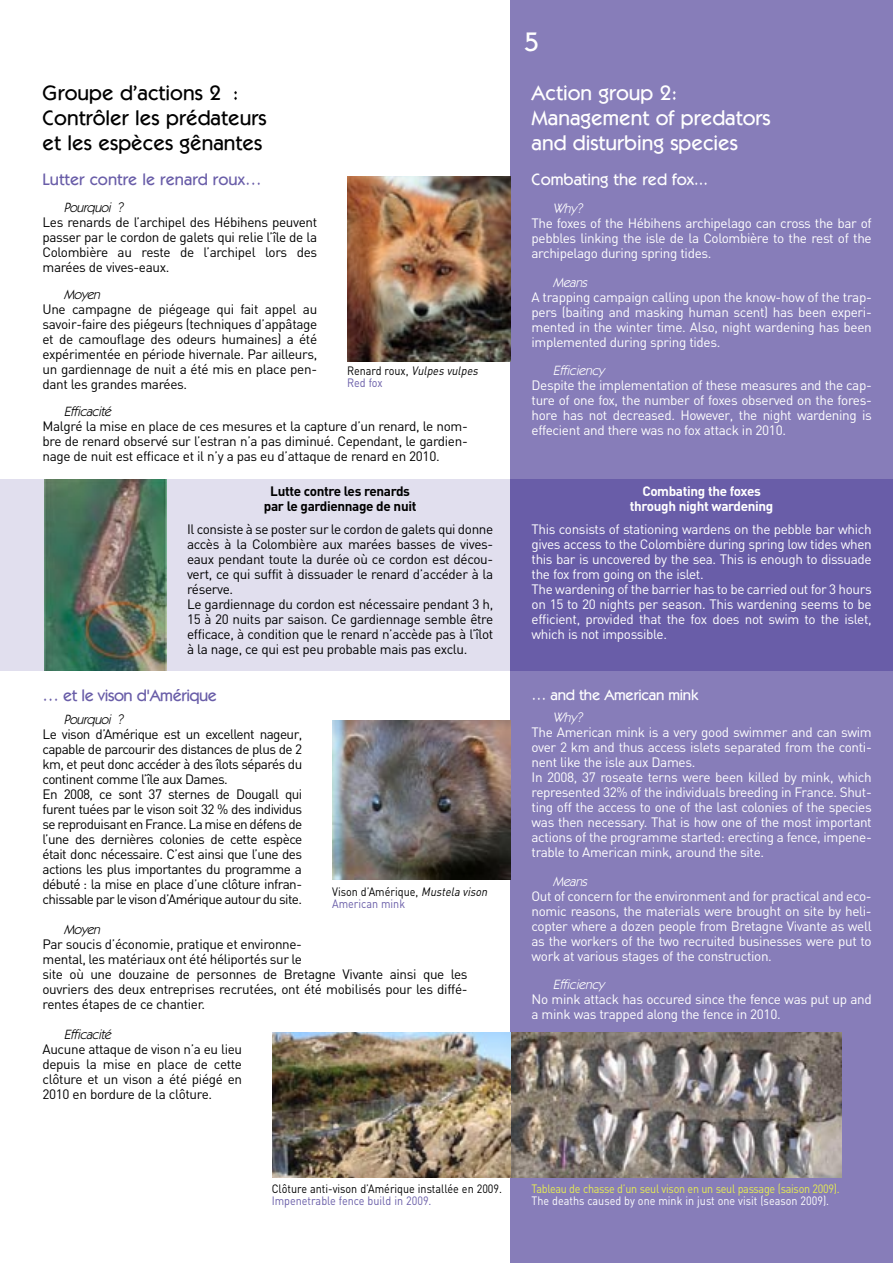
<style>
.page{position:relative;width:893px;height:1263px;background:#fff}
.page>*{position:absolute;margin:0;border:0;box-sizing:border-box;transform-origin:0 0}
.t1{font:500 27px "Itc Kabel";color:#fff}
.t2{font:500 21px/25.2px "Itc Kabel";color:#000}
.t3{font:500 21px/25.2px "Itc Kabel";color:#fff}
.t4{font:500 16.5px "Itc Kabel";color:#695da8}
.t5{font:500 16.5px "Itc Kabel";color:#fff}
.t6{font:500 16.5px "Itc Kabel";letter-spacing:-.03em;color:#695da8}
.t7{font:500 15px "Itc Kabel";letter-spacing:-.015em;color:#fff}
.t8{font:13.5px/15px "DIN";letter-spacing:-.025em;color:#000;text-align:justify}
.t9{font:13.5px/15px "DIN";letter-spacing:-.025em;color:#fff;text-align:justify}
.t10{font:italic 13.5px "Itc Kabel";letter-spacing:-.025em;color:#000}
.t11{font:700 13.5px/15px "DIN";letter-spacing:-.025em;color:#000;text-align:center}
.t12{font:italic 13.5px "Itc Kabel";letter-spacing:-.015em;color:#fff}
.t13{font:700 13.5px/15px "DIN";letter-spacing:-.025em;color:#fff;text-align:center}
.t14{font:12px/12px "DIN";color:#000;scale:.9 1}
.t15{font:12px "DIN";letter-spacing:-.025em;color:#e7ee50;scale:.9 1}
.t16{font:12px "DIN";color:#fff;scale:.9 1}
.t17{font:italic 12px/12px "DIN";color:#000;scale:.9 1}
.t18{font:12px "DIN";color:#695da8;scale:.9 1}
.s1{font-style:normal}
.s2{font-style:normal;color:#695da8}
.s3{font-style:italic}
.s4{color:#695da8}
</style>
<div class="page">
<div style="left:510px;top:0;width:383px;height:1263px;background:#877db9"></div>
<img style="left:347px;top:176px;width:163px;height:186px">
<img style="left:510px;top:1032px;width:331px;height:146px">
<img style="left:332px;top:721px;width:178px;height:159px">
<img style="left:272px;top:1032px;width:238px;height:146px">
<div style="left:0;top:479px;width:510px;height:191px;background:#e1dfee"></div>
<img style="left:44px;top:479px;width:123px;height:191px">
<div style="left:510px;top:479px;width:383px;height:191px;background:#695da8"></div>
<h2 class="t2" style="left:43px;top:82px;width:225px">Groupe d’actions 2 :<br>Contrôler les prédateurs et les espèces gênantes</h2>
<p class="t4" style="left:43px;top:173px;width:220px">Lutter contre le renard roux…</p>
<p class="t10" style="left:64px;top:202px;width:63px">Pourquoi ?</p>
<p class="t8" style="left:43px;top:216px;width:276px">Les renards de l’archipel des Hébihens peuvent passer par le cordon de galets qui relie l’île de la Colombière au reste de l’archipel lors des marées de vives-eaux.</p>
<p class="t10" style="left:64px;top:289px;width:40px">Moyen</p>
<p class="t8" style="left:43px;top:303px;width:276px">Une campagne de piégeage qui fait appel au savoir-faire des piégeurs (techniques d’appâtage et de camouflage des odeurs humaines) a été expérimentée en période hivernale. Par ailleurs, un gardiennage de nuit a été mis en place pen&shy;dant les grandes marées.</p>
<p class="t10" style="left:64px;top:406px;width:51px">Efficacité</p>
<p class="t8" style="left:43px;top:420px;width:427px">Malgré la mise en place de ces mesures et la capture d’un renard, le nom&shy;bre de renard observé sur l’estran n’a pas diminué. Cependant, le gardien&shy;nage de nuit est efficace et il n’y a pas eu d’attaque de renard en 2010.</p>
<p class="t17" style="left:347px;top:366px;width:149px"><span class="s1">Renard roux,</span> Vulpes vulpes<br><span class="s2">Red fox</span></p>
<p class="t11" style="left:264px;top:485px;width:154px">Lutte contre les renards par le gardiennage de nuit</p>
<p class="t8" style="left:187px;top:523px;width:308px;text-align:left">Il consiste à se poster sur le cordon de galets qui donne accès à la Colombière aux marées basses de vives&shy;eaux pendant toute la durée où ce cordon est décou&shy;vert, ce qui suffit à dissuader le renard d’accéder à la réserve.<br>Le gardiennage du cordon est nécessaire pendant 3 h, 15 à 20 nuits par saison. Ce gardiennage semble être efficace, à condition que le renard n’accède pas à l’îlot à la nage, ce qui est peu probable mais pas exclu.</p>
<p class="t6" style="left:43px;top:689px;width:176px">… et le vison d'Amérique</p>
<p class="t10" style="left:64px;top:714px;width:63px">Pourquoi ?</p>
<p class="t8" style="left:43px;top:728px;width:261px;text-align:left">Le vison d’Amérique est un excellent nageur, capable de parcourir des distances de plus de 2 km, et peut donc accéder à des îlots séparés du continent comme l’île aux Dames.<br>En 2008, ce sont 37 sternes de Dougall qui furent tuées par le vison soit 32 % des individus se reproduisant en France. La mise en défens de l’une des dernières colonies de cette espèce était donc nécessaire. C’est ainsi que l’une des actions les plus importantes du programme a débuté : la mise en place d’une clôture infran&shy;chissable par le vison d’Amérique autour du site.</p>
<p class="t10" style="left:64px;top:924px;width:40px">Moyen</p>
<p class="t8" style="left:43px;top:938px;width:427px;text-align:left">Par soucis d’économie, pratique et environne-<br>mental, les matériaux ont été héliportés sur le<br>site où une douzaine de personnes de Bretagne Vivante ainsi que les ouvriers des deux entreprises recrutées, ont été mobilisés pour les diffé&shy;rentes étapes de ce chantier.</p>
<p class="t10" style="left:64px;top:1029px;width:51px">Efficacité</p>
<p class="t8" style="left:43px;top:1043px;width:201px">Aucune attaque de vison n’a eu lieu depuis la mise en place de cette clôture et un vison a été piégé en 2010 en bordure de la clôture.</p>
<p class="t14" style="left:332px;top:887px;width:176px">Vison d’Amérique, <span class="s3">Mustela vison<br></span><span class="s4">American mink</span></p>
<h1 class="t1" style="left:524px;top:32px;width:17px">5</h1>
<h2 class="t3" style="left:531px;top:82px;width:241px">Action group 2:<br>Management of predators and disturbing species</h2>
<p class="t5" style="left:531px;top:173px;width:178px">Combating the red fox...</p>
<p class="t12" style="left:553px;top:204px;width:33px">Why?</p>
<p class="t9" style="left:531px;top:218px;width:342px">The foxes of the Hébihens archipelago can cross the bar of pebbles linking the isle de la Colombière to the rest of the archipelago during spring tides.</p>
<p class="t12" style="left:553px;top:277px;width:39px">Means</p>
<p class="t9" style="left:531px;top:291px;width:342px">A trapping campaign calling upon the know-how of the trap&shy;pers (baiting and masking human scent) has been experi&shy;mented in the winter time. Also, night wardening has been implemented during spring tides.</p>
<p class="t12" style="left:553px;top:366px;width:53px">Efficiency</p>
<p class="t9" style="left:531px;top:380px;width:342px">Despite the implementation of these measures and the cap&shy;ture of one fox, the number of foxes observed on the fores&shy;hore has not decreased. However, the night wardening is effecient and there was no fox attack in 2010.</p>
<p class="t13" style="left:630px;top:485px;width:145px">Combating the foxes through night wardening</p>
<p class="t9" style="left:531px;top:523px;width:342px;text-align:left">This consists of stationing wardens on the pebble bar which gives access to the Colombière during spring low tides when this bar is uncovered by the sea. This is enough to dissuade the fox from going on the islet.<br>The wardening of the barrier has to be carried out for 3 hours on 15 to 20 nights per season. This wardening seems to be efficient, provided that the fox does not swim to the islet, which is not impossible.</p>
<p class="t7" style="left:531px;top:689px;width:168px">… and the American mink</p>
<p class="t12" style="left:553px;top:712px;width:33px">Why?</p>
<p class="t9" style="left:531px;top:726px;width:342px;text-align:left">The American mink is a very good swimmer and can swim over 2 km and thus access islets separated from the conti&shy;nent like the isle aux Dames.<br>In 2008, 37 roseate terns were been killed by mink, which represented 32% of the individuals breeding in France. Shut&shy;ting off the access to one of the last colonies of the species was then necessary. That is how one of the most important actions of the programme started: erecting a fence, impene&shy;trable to American mink, around the site.</p>
<p class="t12" style="left:553px;top:876px;width:39px">Means</p>
<p class="t9" style="left:531px;top:890px;width:342px">Out of concern for the environment and for practical and eco&shy;nomic reasons, the materials were brought on site by heli&shy;copter where a dozen people from Bretagne Vivante as well as the workers of the two recruited businesses were put to work at various stages of the construction.</p>
<p class="t12" style="left:553px;top:979px;width:53px">Efficiency</p>
<p class="t9" style="left:531px;top:993px;width:342px">No mink attack has occured since the fence was put up and a mink was trapped along the fence in 2010.</p>
<p class="t14" style="left:272px;top:1184px;width:258px">Clôture anti-vison d’Amérique installée en 2009.</p>
<p class="t18" style="left:272px;top:1197px;width:179px">Impenetrable fence build in 2009.</p>
<p class="t15" style="left:532px;top:1185px;width:344px">Tableau de chasse d’un seul vison en un seul passage (saison 2009).</p>
<p class="t16" style="left:532px;top:1197px;width:332px">The deaths caused by one mink in just one visit (season 2009).</p>
</div>
